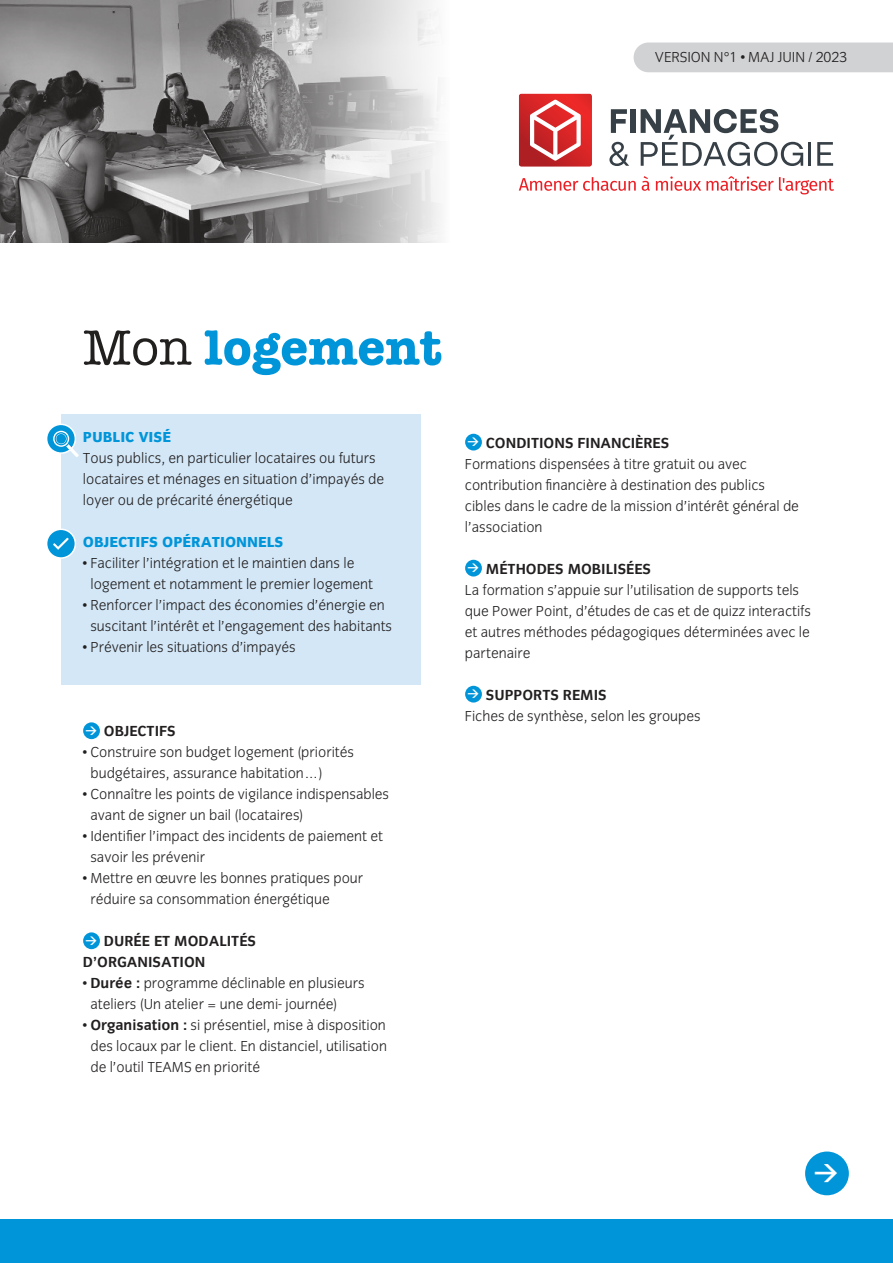
<style>
.page{position:relative;width:893px;height:1263px;background:#fff}
.page>*{position:absolute;margin:0;border:0;box-sizing:border-box;transform-origin:0 0}
.t1{font:700 51px "American Typewriter";color:#0095d9}
.t2{font:700 23.85px "DIN";color:#fff}
.t3{font:15px/21px "Congress Sans Light Std";color:#221f1f}
.t4{font:700 15px/21px "Congress Sans Std";color:#221f1f}
.t5{font:15px "Congress Sans Ex Bold Std";color:#0095d9}
.s1{font-weight:400;color:#221f1f}
.s2{font-family:"Congress Sans Std";font-weight:700}
</style>
<div class="page">
<div style="left:61px;top:414px;width:360px;height:271px;background:#d3e7f7"></div>
<div style="left:83px;top:722px;width:17px;height:17px;background:#0095d9;border-radius:50%"></div>
<div style="left:83px;top:932px;width:17px;height:17px;background:#0095d9;border-radius:50%"></div>
<div style="left:465px;top:434px;width:17px;height:16px;background:#0095d9;border-radius:50%"></div>
<div style="left:465px;top:560px;width:17px;height:16px;background:#0095d9;border-radius:50%"></div>
<div style="left:465px;top:686px;width:17px;height:16px;background:#0095d9;border-radius:50%"></div>
<div style="left:805px;top:1151px;width:44px;height:44px;background:#0095d9;border-radius:50%"></div>
<svg style="left:47px;top:424px;width:28px;height:29px"></svg>
<div style="left:46px;top:424px;width:30px;height:30px;border:2px solid #fff;border-radius:50%"></div>
<div style="left:47px;top:529px;width:28px;height:29px;background:#0095d9;border-radius:50%"></div>
<div style="left:46px;top:528px;width:30px;height:31px;border:2px solid #fff;border-radius:50%"></div>
<svg style="left:53px;top:431px;width:26px;height:26px"></svg>
<svg style="left:53px;top:538px;width:16px;height:12px"></svg>
<div style="left:0;top:1219px;width:893px;height:44px;background:#0095d9"></div>
<img style="left:0;top:0;width:441px;height:242px">
<svg style="left:519px;top:177px;width:117px;height:14px"></svg>
<svg style="left:642px;top:176px;width:8px;height:15px"></svg>
<svg style="left:656px;top:176px;width:178px;height:18px"></svg>
<svg style="left:611px;top:109px;width:16px;height:24px"></svg>
<div style="left:631px;top:109px;width:5px;height:24px;background:#364046"></div>
<svg style="left:609px;top:142px;width:20px;height:24px"></svg>
<svg style="left:641px;top:109px;width:162px;height:57px"></svg>
<hr style="left:808px;top:142px;width:3px;height:24px;background:#364046">
<svg style="left:817px;top:142px;width:16px;height:24px"></svg>
<img style="left:519px;top:94px;width:73px;height:73px">
<svg style="left:530px;top:100px;width:51px;height:61px"></svg>
<div style="left:634px;top:43px;width:259px;height:29px;background:#d1d2d4"></div>
<p class="t3" style="left:655px;top:47px;width:194px">VERSION N°1 • MAJ JUIN / 2023</p>
<h1 class="t1" style="left:83px;top:327px;width:361px"><span class="s1">Mon</span> logement</h1>
<p class="t5" style="left:83px;top:428px;width:90px">PUBLIC VISÉ</p>
<p class="t3" style="left:83px;top:448px;width:303px">Tous publics, en particulier locataires ou futurs locataires et ménages en situation d’impayés de loyer ou de précarité énergétique</p>
<p class="t5" style="left:83px;top:533px;width:202px">OBJECTIFS OPÉRATIONNELS</p>
<p class="t3" style="left:90px;top:553px;width:284px;text-indent:-8px">• Faciliter l’intégration et le maintien dans le logement et notamment le premier logement</p>
<p class="t3" style="left:83px;top:595px;width:311px;text-align:center">• Renforcer l’impact des économies d’énergie en suscitant l’intérêt et l’engagement des habitants</p>
<p class="t3" style="left:83px;top:637px;width:214px">• Prévenir les situations d’impayés</p>
<p class="t4" style="left:85px;top:721px;width:92px"><sup>&gt;</sup> OBJECTIFS</p>
<p class="t3" style="left:90px;top:742px;width:265px;text-indent:-8px">• Construire son budget logement (priorités budgétaires, assurance habitation…)</p>
<p class="t3" style="left:90px;top:784px;width:300px;text-indent:-8px">• Connaître les points de vigilance indispensables avant de signer un bail (locataires)</p>
<p class="t3" style="left:90px;top:826px;width:294px;text-indent:-8px">• Identifier l’impact des incidents de paiement et savoir les prévenir</p>
<p class="t3" style="left:90px;top:868px;width:274px;text-indent:-8px">• Mettre en œuvre les bonnes pratiques pour réduire sa consommation énergétique</p>
<p class="t4" style="left:83px;top:931px;width:175px"><sup>&gt;</sup> DURÉE ET MODALITÉS<br>D’ORGANISATION</p>
<p class="t3" style="left:90px;top:973px;width:276px;text-indent:-7px">• <span class="s2">Durée :</span> programme déclinable en plusieurs ateliers (Un atelier = une demi- journée)</p>
<p class="t3" style="left:90px;top:1015px;width:298px;text-align:justify;text-indent:-8px">• <span class="s2">Organisation :</span> si présentiel, mise à disposition des locaux par le client. En distanciel, utilisation de l’outil TEAMS en priorité</p>
<p class="t4" style="left:467px;top:432px;width:203px"><sup>&gt;</sup> CONDITIONS FINANCIÈRES</p>
<p class="t3" style="left:465px;top:453px;width:336px">Formations dispensées à titre gratuit ou avec contribution financière à destination des publics cibles dans le cadre de la mission d’intérêt général de l’association</p>
<p class="t4" style="left:467px;top:558px;width:185px"><sup>&gt;</sup> MÉTHODES MOBILISÉES</p>
<p class="t3" style="left:465px;top:579px;width:348px">La formation s’appuie sur l’utilisation de supports tels que Power Point, d’études de cas et de quizz interactifs et autres méthodes pédagogiques déterminées avec le partenaire</p>
<p class="t4" style="left:467px;top:684px;width:141px"><sup>&gt;</sup> SUPPORTS REMIS</p>
<p class="t3" style="left:465px;top:705px;width:237px">Fiches de synthèse, selon les groupes</p>
<h2 class="t2" style="left:814px;top:1164px;width:26px">&gt;</h2>
</div>
